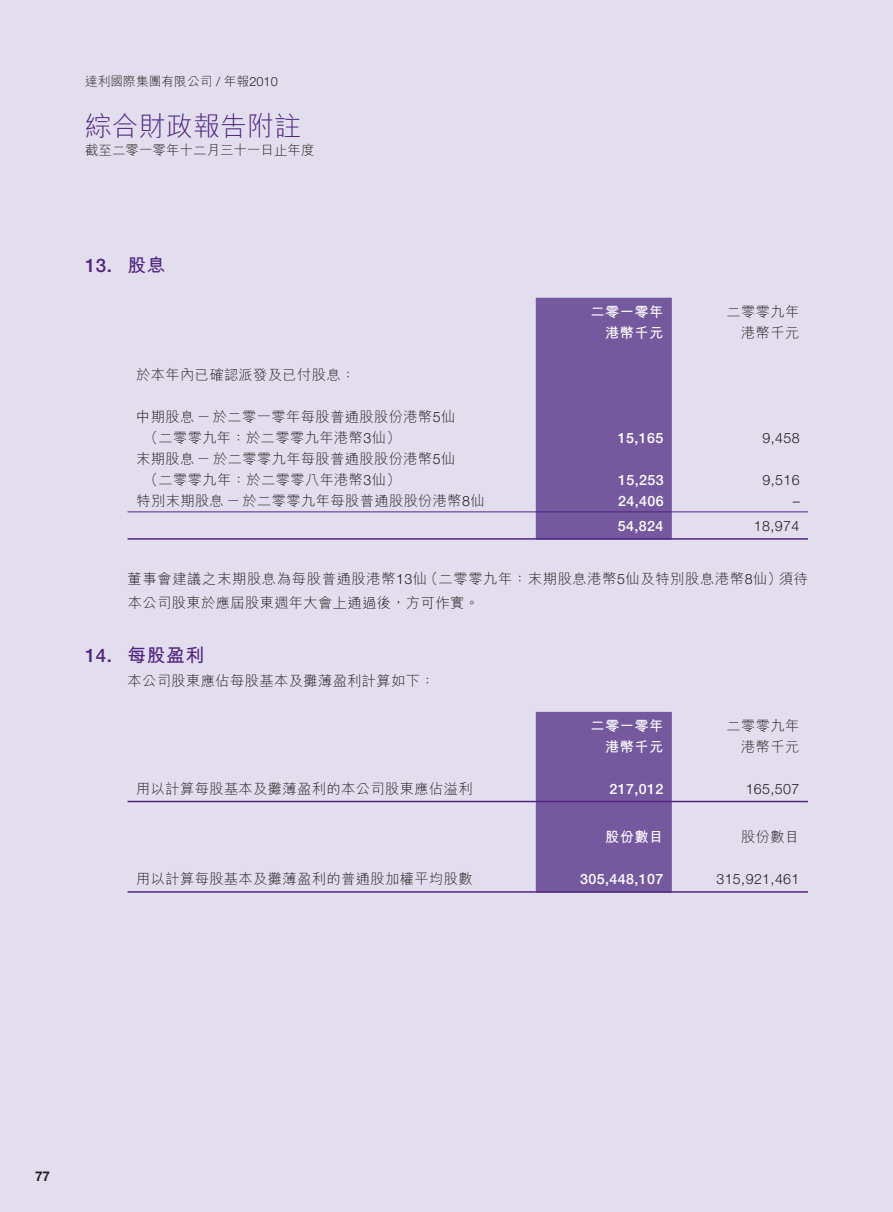
<style>
.page{position:relative;width:893px;height:1212px;background:#e3deed}
.page>*{position:absolute;margin:0;border:0;box-sizing:border-box;transform-origin:0 0}
.t1{font:300 27px "M Hei HK";color:#4e2582}
.t2{font:700 18.75px "M Hei HK";letter-spacing:.03em;color:#4e2582}
.t3{font:500 18.75px "Helvetica Neue LT Std";color:#4e2582}
.t4{font:300 14.25px/21px "M Hei HK";letter-spacing:.03em;color:#231f20}
.t5{font:500 14.25px "Helvetica Neue LT Std";letter-spacing:.03em;color:#fff}
.t6{font:300 14.25px "Helvetica Neue LT Std";letter-spacing:.03em;color:#231f20}
.t7{font:300 14.25px "M Hei HK";letter-spacing:.05em;color:#231f20}
.t8{font:700 14.25px "M Hei HK";letter-spacing:.03em;color:#fff}
.t9{font:300 13.5px "M Hei HK";color:#231f20}
.t10{font:700 13.5px "Helvetica Neue LT Std";color:#231f20}
.t11{font:300 12.75px "M Hei HK";color:#231f20}
.s1{font-family:"Helvetica Neue LT Std"}
</style>
<div class="page">
<div style="left:536px;top:298px;width:136px;height:240px;background:#75599e"></div>
<hr style="left:128px;top:511px;width:408px;height:1px;background:#4e2582">
<hr style="left:536px;top:511px;width:136px;height:1px;background:#4e2582">
<hr style="left:672px;top:511px;width:136px;height:1px;background:#4e2582">
<hr style="left:128px;top:538px;width:408px;height:2px;background:#4e2582">
<hr style="left:536px;top:538px;width:136px;height:2px;background:#4e2582">
<hr style="left:672px;top:538px;width:136px;height:2px;background:#4e2582">
<div style="left:536px;top:712px;width:136px;height:179px;background:#75599e"></div>
<hr style="left:128px;top:801px;width:408px;height:1px;background:#4e2582">
<hr style="left:536px;top:801px;width:136px;height:1px;background:#4e2582">
<hr style="left:672px;top:801px;width:136px;height:1px;background:#4e2582">
<hr style="left:128px;top:891px;width:408px;height:2px;background:#4e2582">
<hr style="left:536px;top:891px;width:136px;height:2px;background:#4e2582">
<hr style="left:672px;top:891px;width:136px;height:2px;background:#4e2582">
<p class="t11" style="left:85px;top:72px;width:194px">達利國際集團有限公司 <span class="s1">/</span> 年報<span class="s1">2010</span></p>
<h1 class="t1" style="left:85px;top:107px;width:217px">綜合財政報告附註</h1>
<p class="t9" style="left:85px;top:141px;width:231px">截至二零一零年十二月三十一日止年度</p>
<h2 class="t3" style="left:85px;top:254px;width:29px">13.</h2>
<h2 class="t3" style="left:85px;top:644px;width:29px">14.</h2>
<h2 class="t2" style="left:128px;top:251px;width:40px">股息</h2>
<p class="t4" style="left:136px;top:364px;width:221px">於本年內已確認派發及已付股息：</p>
<p class="t4" style="left:136px;top:406px;width:321px">中期股息－於二零一零年每股普通股股份港幣 仙<span class="s1">5</span></p>
<p class="t4" style="left:136px;top:427px;width:321px;text-indent:7px">（二零零九年：於二零零九年港幣 仙<span class="s1">3</span> (<br>末期股息－於二零零九年每股普通股股份港幣 仙<span class="s1">5</span></p>
<p class="t4" style="left:144px;top:469px;width:258px">（二零零九年：於二零零八年港幣 仙<span class="s1">3</span> (</p>
<p class="t4" style="left:136px;top:490px;width:350px">特別末期股息－於二零零九年每股普通股股份港幣 仙<span class="s1">8</span></p>
<p class="t8" style="left:590px;top:301px;width:74px">二零一零年</p>
<p class="t4" style="left:727px;top:301px;width:74px">二零零九年</p>
<p class="t8" style="left:605px;top:322px;width:60px">港幣千元</p>
<p class="t4" style="left:741px;top:322px;width:60px">港幣千元</p>
<p class="t5" style="left:618px;top:429px;width:47px">15,165</p>
<p class="t6" style="left:762px;top:429px;width:39px">9,458</p>
<p class="t5" style="left:618px;top:471px;width:47px">15,253</p>
<p class="t6" style="left:762px;top:471px;width:39px">9,516</p>
<p class="t5" style="left:618px;top:492px;width:47px">24,406</p>
<p class="t6" style="left:793px;top:492px;width:9px">–</p>
<p class="t5" style="left:618px;top:518px;width:47px">54,824</p>
<p class="t6" style="left:754px;top:518px;width:47px">18,974</p>
<p class="t7" style="left:424px;top:569px;width:360px">（二零零九年：末期股息港幣<span class="s1">5</span>仙及特別股息港幣 仙<span class="s1">8</span> ）</p>
<p class="t4" style="left:128px;top:566px;width:353px;line-height:24px">董事會建議之末期股息為每股普通股港幣<span class="s1">13</span>仙<br>本公司股東於應屆股東週年大會上通過後，方可作實。</p>
<h2 class="t2" style="left:128px;top:641px;width:78px">每股盈利</h2>
<p class="t4" style="left:779px;top:568px;width:31px">須待</p>
<p class="t4" style="left:128px;top:670px;width:309px">本公司股東應佔每股基本及攤薄盈利計算如下：</p>
<p class="t4" style="left:136px;top:778px;width:338px">用以計算每股基本及攤薄盈利的本公司股東應佔溢利</p>
<p class="t4" style="left:136px;top:868px;width:338px">用以計算每股基本及攤薄盈利的普通股加權平均股數</p>
<p class="t8" style="left:590px;top:715px;width:74px">二零一零年</p>
<p class="t4" style="left:727px;top:715px;width:74px">二零零九年</p>
<p class="t8" style="left:605px;top:736px;width:60px">港幣千元</p>
<p class="t4" style="left:741px;top:736px;width:60px">港幣千元</p>
<p class="t5" style="left:610px;top:780px;width:55px">217,012</p>
<p class="t6" style="left:746px;top:780px;width:55px">165,507</p>
<p class="t8" style="left:605px;top:827px;width:60px">股份數目</p>
<p class="t4" style="left:741px;top:826px;width:60px">股份數目</p>
<p class="t5" style="left:580px;top:871px;width:85px">305,448,107</p>
<p class="t6" style="left:716px;top:871px;width:85px">315,921,461</p>
<p class="t10" style="left:35px;top:1167px;width:17px">77</p>
</div>
